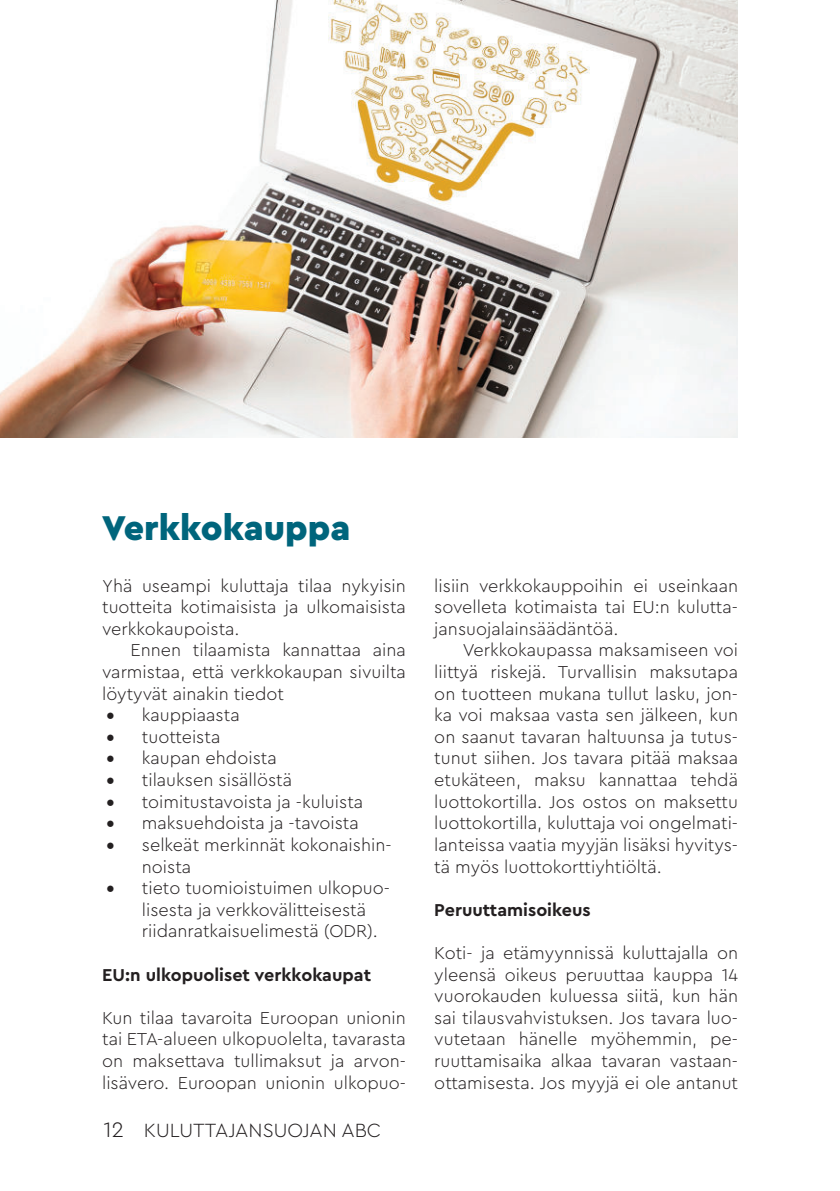
<style>
.page{position:relative;width:840px;height:1191px;background:#fff}
.page>*{position:absolute;margin:0;border:0;box-sizing:border-box;transform-origin:0 0}
.t1{font:900 36px "Cera Pro";color:#00657c}
.t2{font:300 20px "Cera Pro";color:#231f20}
.t3{font:300 18px/21.6px "Cera Pro";color:#231f20;text-align:justify}
.t4{font:700 18px "Cera Pro";color:#231f20}
.s1{font-family:"Minion Pro";font-weight:400;font-size:24px}
.s2{font-size:22px}
</style>
<div class="page">
<img style="left:0;top:0;width:737px;height:437px">
<h1 class="t1" style="left:102px;top:513px;width:250px">Verkkokauppa</h1>
<p class="t3" style="left:102px;top:576px;width:305px">Yhä useampi kuluttaja tilaa nykyisin tuotteita kotimaisista ja ulkomaisista verkkokaupoista.</p>
<p class="t3" style="left:102px;top:640px;width:305px;text-indent:28px">Ennen tilaamista kannattaa aina varmistaa, että verkkokaupan sivuilta löytyvät ainakin tiedot</p>
<p class="t3" style="left:106px;top:705px;width:135px"><span class="s1">•</span> kauppiaasta</p>
<p class="t3" style="left:106px;top:727px;width:116px"><span class="s1">•</span> tuotteista</p>
<p class="t3" style="left:106px;top:748px;width:172px"><span class="s1">•</span> kaupan ehdoista</p>
<p class="t3" style="left:106px;top:770px;width:188px"><span class="s1">•</span> tilauksen sisällöstä</p>
<p class="t3" style="left:106px;top:792px;width:259px"><span class="s1">•</span> toimitustavoista ja -kuluista</p>
<p class="t3" style="left:106px;top:813px;width:254px"><span class="s1">•</span> maksuehdoista ja -tavoista</p>
<p class="t3" style="left:142px;top:835px;width:251px;text-indent:-36px"><span class="s1">•</span> selkeät merkinnät kokonaishin&shy;noista</p>
<p class="t3" style="left:142px;top:878px;width:249px;text-align:left;text-indent:-36px"><span class="s1">•</span> tieto tuomioistuimen ulkopuo&shy;lisesta ja verkkovälitteisestä riidanratkaisuelimestä (ODR).</p>
<p class="t4" style="left:102px;top:967px;width:270px">EU:n ulkopuoliset verkkokaupat</p>
<p class="t3" style="left:102px;top:1008px;width:305px">Kun tilaa tavaroita Euroopan unionin tai ETA-alueen ulkopuolelta, tavarasta on maksettava tullimaksut ja arvon&shy;lisävero. Euroopan unionin ulkopuo-</p>
<p class="t2" style="left:103px;top:1118px;width:279px"><span class="s2">12</span> KULUTTAJANSUOJAN ABC</p>
<p class="t3" style="left:434px;top:576px;width:305px">lisiin verkkokauppoihin ei useinkaan sovelleta kotimaista tai EU:n kulutta&shy;jansuojalainsäädäntöä.</p>
<p class="t3" style="left:434px;top:640px;width:305px;text-indent:28px">Verkkokaupassa maksamiseen voi liittyä riskejä. Turvallisin maksutapa on tuotteen mukana tullut lasku, jon&shy;ka voi maksaa vasta sen jälkeen, kun on saanut tavaran haltuunsa ja tutus&shy;tunut siihen. Jos tavara pitää maksaa etukäteen, maksu kannattaa tehdä luottokortilla. Jos ostos on maksettu luottokortilla, kuluttaja voi ongelmati&shy;lanteissa vaatia myyjän lisäksi hyvitys&shy;tä myös luottokorttiyhtiöltä.</p>
<p class="t4" style="left:434px;top:902px;width:158px">Peruuttamisoikeus</p>
<p class="t3" style="left:434px;top:943px;width:305px">Koti- ja etämyynnissä kuluttajalla on yleensä oikeus peruuttaa kauppa 14 vuorokauden kuluessa siitä, kun hän sai tilausvahvistuksen. Jos tavara luo&shy;vutetaan hänelle myöhemmin, pe&shy;ruuttamisaika alkaa tavaran vastaan&shy;ottamisesta. Jos myyjä ei ole antanut</p>
</div>
